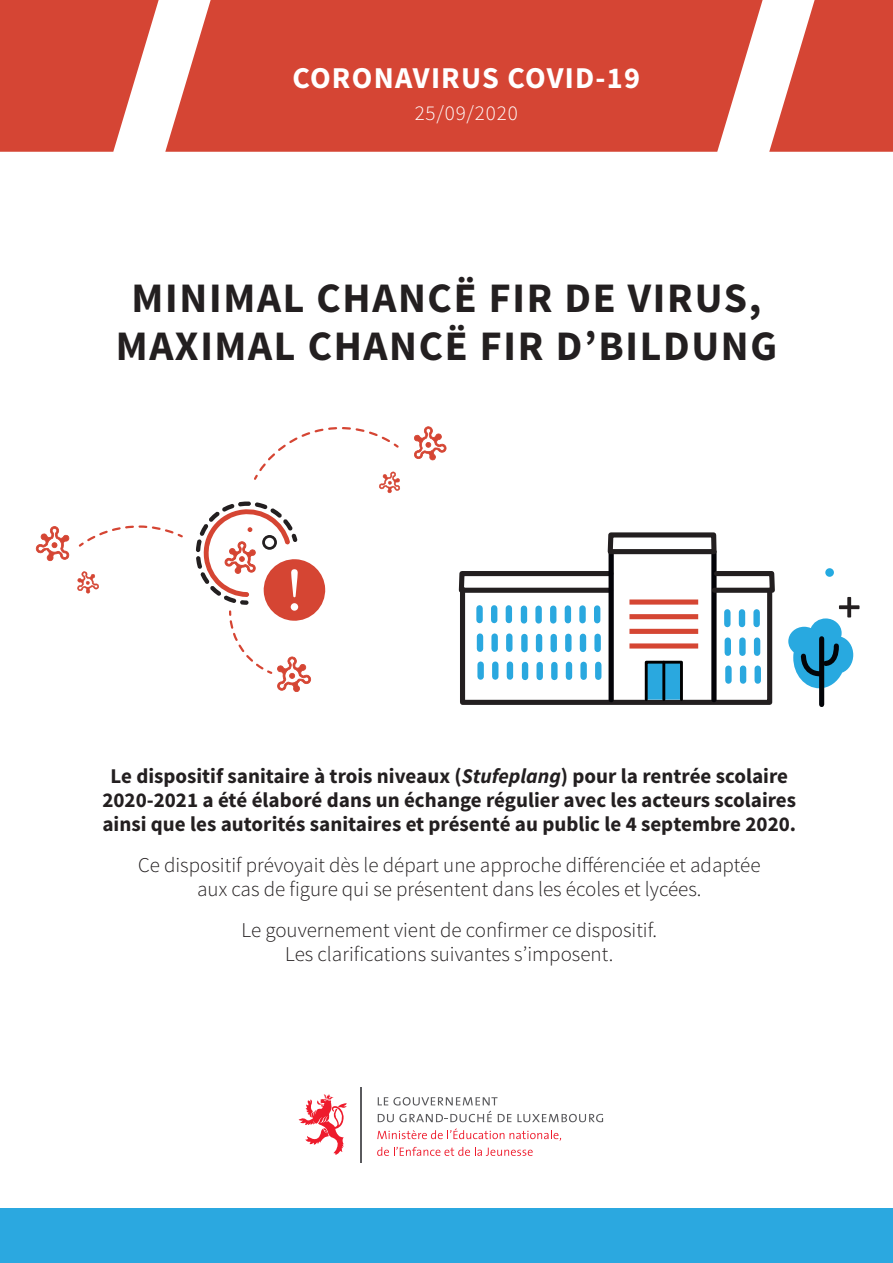
<style>
.page{position:relative;width:893px;height:1263px;background:#fff}
.page>*{position:absolute;margin:0;border:0;box-sizing:border-box;transform-origin:0 0}
.t1{font:700 42px/48px "Source Sans Pro";letter-spacing:.04em;color:#231f20;text-align:center}
.t2{font:700 30.3px "Source Sans Pro";letter-spacing:.04em;color:#fff}
.t3{font:700 21px/24px "Source Sans Pro";color:#231f20;text-align:center}
.t4{font:300 21px/24px "Source Sans Pro";color:#231f20;text-align:center}
.t5{font:300 21px "Source Sans Pro";letter-spacing:.04em;color:#fff}
.s1{font-style:italic}
</style>
<div class="page">
<svg style="left:769px;top:0;width:124px;height:152px"></svg>
<svg style="left:0;top:0;width:159px;height:152px;background:#da5f50"></svg>
<svg style="left:165px;top:0;width:598px;height:152px;background:#d85343"></svg>
<svg style="left:378px;top:1097px;width:133px;height:25px"></svg>
<svg style="left:517px;top:1114px;width:86px;height:8px"></svg>
<svg style="left:377px;top:1128px;width:185px;height:13px"></svg>
<svg style="left:377px;top:1147px;width:156px;height:9px"></svg>
<svg style="left:299px;top:1094px;width:48px;height:61px"></svg>
<hr style="left:360px;top:1087px;width:2px;height:76px;background:#5a5a5d">
<div style="left:825px;top:568px;width:9px;height:9px;background:#24aae1;border-radius:50%"></div>
<svg style="left:847px;top:597px;width:4px;height:20px"></svg>
<svg style="left:839px;top:605px;width:20px;height:4px"></svg>
<div style="left:819px;top:639px;width:5px;height:65px;background:#020408"></div>
<svg style="left:788px;top:618px;width:65px;height:70px"></svg>
<div style="left:609px;top:549px;width:5px;height:153px;background:#030308;border-radius:3px"></div>
<div style="left:711px;top:549px;width:6px;height:153px;background:#030308;border-radius:3px"></div>
<svg style="left:458px;top:568px;width:317px;height:137px"></svg>
<svg style="left:607px;top:532px;width:110px;height:25px"></svg>
<div style="left:551px;top:665px;width:7px;height:12px;background:#2aa8df"></div>
<div style="left:536px;top:665px;width:7px;height:12px;background:#2aa8df"></div>
<div style="left:522px;top:665px;width:6px;height:12px;background:#2aa8df"></div>
<div style="left:507px;top:665px;width:6px;height:12px;background:#2aa8df"></div>
<div style="left:492px;top:665px;width:6px;height:12px;background:#2aa8df"></div>
<div style="left:477px;top:665px;width:7px;height:12px;background:#2aa8df"></div>
<div style="left:594px;top:637px;width:7px;height:12px;background:#2aa8df"></div>
<div style="left:580px;top:637px;width:6px;height:12px;background:#2aa8df"></div>
<div style="left:565px;top:637px;width:6px;height:12px;background:#2aa8df"></div>
<div style="left:550px;top:637px;width:7px;height:12px;background:#2aa8df"></div>
<div style="left:536px;top:637px;width:6px;height:12px;background:#2aa8df"></div>
<div style="left:521px;top:637px;width:7px;height:12px;background:#2aa8df"></div>
<div style="left:506px;top:637px;width:6px;height:12px;background:#2aa8df"></div>
<div style="left:491px;top:637px;width:7px;height:12px;background:#2aa8df"></div>
<div style="left:477px;top:637px;width:6px;height:12px;background:#2aa8df"></div>
<div style="left:594px;top:608px;width:6px;height:12px;background:#2aa8df"></div>
<div style="left:579px;top:608px;width:7px;height:12px;background:#2aa8df"></div>
<div style="left:565px;top:608px;width:6px;height:12px;background:#2aa8df"></div>
<div style="left:550px;top:609px;width:6px;height:11px;background:#2aa8df"></div>
<div style="left:535px;top:609px;width:7px;height:11px;background:#2aa8df"></div>
<div style="left:521px;top:609px;width:6px;height:11px;background:#2aa8df"></div>
<div style="left:506px;top:608px;width:6px;height:12px;background:#2aa8df"></div>
<div style="left:491px;top:608px;width:6px;height:12px;background:#2aa8df"></div>
<div style="left:476px;top:608px;width:7px;height:12px;background:#2aa8df"></div>
<div style="left:754px;top:669px;width:7px;height:12px;background:#2aa8df"></div>
<div style="left:740px;top:669px;width:6px;height:12px;background:#2aa8df"></div>
<div style="left:725px;top:669px;width:7px;height:12px;background:#2aa8df"></div>
<div style="left:754px;top:641px;width:6px;height:12px;background:#2aa8df"></div>
<div style="left:739px;top:641px;width:7px;height:12px;background:#2aa8df"></div>
<div style="left:725px;top:641px;width:6px;height:12px;background:#2aa8df"></div>
<div style="left:753px;top:612px;width:7px;height:12px;background:#2aa8df"></div>
<div style="left:739px;top:612px;width:6px;height:12px;background:#2aa8df"></div>
<div style="left:724px;top:612px;width:6px;height:12px;background:#2aa8df"></div>
<svg style="left:36px;top:526px;width:34px;height:35px"></svg>
<svg style="left:77px;top:571px;width:22px;height:22px"></svg>
<svg style="left:78px;top:525px;width:105px;height:22px"></svg>
<svg style="left:414px;top:426px;width:33px;height:34px"></svg>
<svg style="left:254px;top:427px;width:146px;height:66px"></svg>
<svg style="left:196px;top:501px;width:130px;height:191px"></svg>
<div style="left:0;top:1209px;width:893px;height:54px;background:#2ba8e0"></div>
<h2 class="t2" style="left:292px;top:58px;width:349px">CORONAVIRUS COVID-19</h2>
<p class="t5" style="left:415px;top:100px;width:105px">25/09/2020</p>
<h1 class="t1" style="left:116px;top:276px;width:663px">MINIMAL CHANCË FIR DE VIRUS,<br>MAXIMAL CHANCË FIR D’BILDUNG</h1>
<p class="t3" style="left:102px;top:765px;width:695px">Le dispositif sanitaire à trois niveaux (<span class="s1">Stufeplang</span>) pour la rentrée scolaire<br>2020-2021 a été élaboré dans un échange régulier avec les acteurs scolaires ainsi que les autorités sanitaires et présenté au public le 4 septembre 2020.</p>
<p class="t4" style="left:138px;top:853px;width:624px">Ce dispositif prévoyait dès le départ une approche différenciée et adaptée aux cas de figure qui se présentent dans les écoles et lycées.</p>
<p class="t4" style="left:242px;top:918px;width:417px">Le gouvernement vient de confirmer ce dispositif.<br>Les clarifications suivantes s’imposent.</p>
</div>
